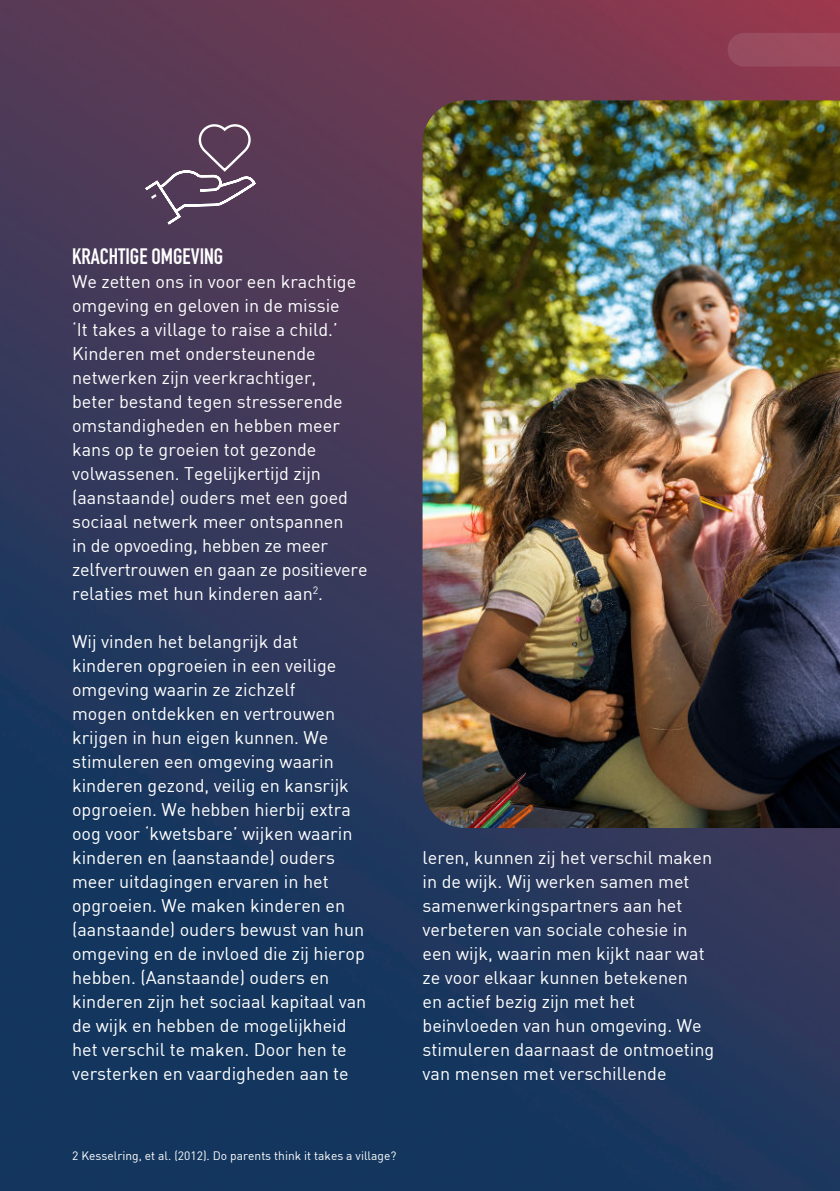
<style>
.page{position:relative;width:840px;height:1191px;background:#fff}
.page>*{position:absolute;margin:0;border:0;box-sizing:border-box;transform-origin:0 0}
.t1{font:700 22px "DIN Condensed";color:#fff}
.t2{font:18px/24px "Dinreg";color:#fff}
.t3{font:12px "Dinreg";color:#fff}
</style>
<div class="page">
<img style="left:0;top:0;width:839px;height:1191px">
<svg style="left:727px;top:33px;width:112px;height:67px;background:#934156"></svg>
<img style="left:422px;top:100px;width:417px;height:728px">
<svg style="left:142px;top:121px;width:115px;height:106px;background:#644d66"></svg>
<p class="t1" style="left:72px;top:245px;width:153px">KRACHTIGE OMGEVING</p>
<p class="t2" style="left:72px;top:271px;width:297px">We zetten ons in voor een krachtige omgeving en geloven in de missie<br>‘It takes a village to raise a child.’ Kinderen met ondersteunende netwerken zijn veerkrachtiger,<br>beter bestand tegen stresserende omstandigheden en hebben meer kans op te groeien tot gezonde volwassenen. Tegelijkertijd zijn (aanstaande) ouders met een goed sociaal netwerk meer ontspannen<br>in de opvoeding, hebben ze meer zelfvertrouwen en gaan ze positievere relaties met hun kinderen aan<sup>2</sup>.</p>
<p class="t2" style="left:72px;top:631px;width:295px">Wij vinden het belangrijk dat kinderen opgroeien in een veilige omgeving waarin ze zichzelf<br>mogen ontdekken en vertrouwen krijgen in hun eigen kunnen. We stimuleren een omgeving waarin kinderen gezond, veilig en kansrijk opgroeien. We hebben hierbij extra oog voor ‘kwetsbare’ wijken waarin kinderen en (aanstaande) ouders meer uitdagingen ervaren in het opgroeien. We maken kinderen en (aanstaande) ouders bewust van hun omgeving en de invloed die zij hierop hebben. (Aanstaande) ouders en kinderen zijn het sociaal kapitaal van de wijk en hebben de mogelijkheid het verschil te maken. Door hen te versterken en vaardigheden aan te</p>
<p class="t3" style="left:72px;top:1150px;width:325px">2 Kesselring, et al. (2012). Do parents think it takes a village?</p>
<p class="t2" style="left:422px;top:847px;width:293px">leren, kunnen zij het verschil maken in de wijk. Wij werken samen met samenwerkingspartners aan het verbeteren van sociale cohesie in een wijk, waarin men kijkt naar wat ze voor elkaar kunnen betekenen<br>en actief bezig zijn met het beïnvloeden van hun omgeving. We stimuleren daarnaast de ontmoeting van mensen met verschillende</p>
</div>
